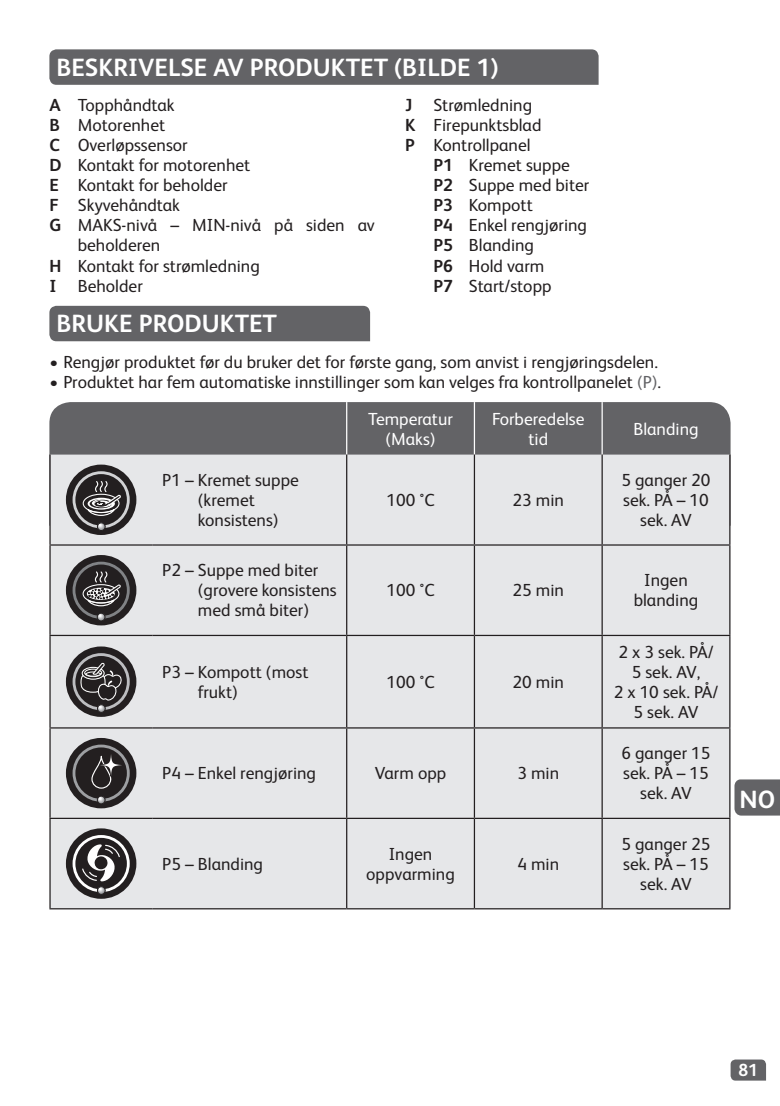
<style>
.page{position:relative;width:780px;height:1106px;background:#fff}
.page>*{position:absolute;margin:0;border:0;box-sizing:border-box;transform-origin:0 0}
.t1{font:700 25px "FS Albert";color:#fff}
.t2{font:17.5px/20px "FS Albert";color:#231f20;text-align:center}
.t3{font:17.5px/20px "FS Albert";color:#fff;text-align:center}
.t4{font:700 17.5px "FS Albert";color:#fff}
.s1{font-weight:700}
.s2{color:#636366}
.s3{color:#fff}
</style>
<div class="page">
<svg style="left:730px;top:1059px;width:35px;height:21px"></svg>
<div style="left:734px;top:779px;width:45px;height:36px;background:#636366"></div>
<div style="left:49px;top:49px;width:549px;height:36px;background:#636366"></div>
<div style="left:49px;top:306px;width:321px;height:35px;background:#636366"></div>
<div style="left:49px;top:402px;width:681px;height:52px;background:#636366"></div>
<div style="left:51px;top:454px;width:677px;height:454px;background:#e6e7e9"></div>
<hr style="left:346px;top:402px;width:1px;height:52px;background:#fff">
<hr style="left:473px;top:402px;width:1px;height:52px;background:#fff">
<hr style="left:601px;top:402px;width:1px;height:52px;background:#fff">
<hr style="left:49px;top:454px;width:2px;height:90px;background:#231f20">
<hr style="left:346px;top:454px;width:1px;height:90px;background:#231f20">
<hr style="left:473px;top:454px;width:1px;height:90px;background:#231f20">
<hr style="left:601px;top:454px;width:1px;height:90px;background:#231f20">
<hr style="left:728px;top:454px;width:2px;height:90px;background:#231f20">
<hr style="left:49px;top:544px;width:103px;height:1px;background:#231f20">
<hr style="left:49px;top:545px;width:2px;height:90px;background:#231f20">
<hr style="left:152px;top:544px;width:194px;height:1px;background:#231f20">
<hr style="left:346px;top:544px;width:128px;height:1px;background:#231f20">
<hr style="left:346px;top:545px;width:1px;height:90px;background:#231f20">
<hr style="left:474px;top:544px;width:127px;height:1px;background:#231f20">
<hr style="left:473px;top:545px;width:1px;height:90px;background:#231f20">
<hr style="left:601px;top:544px;width:129px;height:1px;background:#231f20">
<hr style="left:601px;top:545px;width:1px;height:90px;background:#231f20">
<hr style="left:728px;top:545px;width:2px;height:90px;background:#231f20">
<hr style="left:49px;top:635px;width:103px;height:1px;background:#231f20">
<hr style="left:49px;top:636px;width:2px;height:91px;background:#231f20">
<hr style="left:152px;top:635px;width:194px;height:1px;background:#231f20">
<hr style="left:346px;top:635px;width:128px;height:1px;background:#231f20">
<hr style="left:346px;top:636px;width:1px;height:91px;background:#231f20">
<hr style="left:474px;top:635px;width:127px;height:1px;background:#231f20">
<hr style="left:473px;top:636px;width:1px;height:91px;background:#231f20">
<hr style="left:601px;top:635px;width:129px;height:1px;background:#231f20">
<hr style="left:601px;top:636px;width:1px;height:91px;background:#231f20">
<hr style="left:728px;top:636px;width:2px;height:91px;background:#231f20">
<hr style="left:49px;top:727px;width:103px;height:1px;background:#231f20">
<hr style="left:49px;top:728px;width:2px;height:89px;background:#231f20">
<hr style="left:152px;top:727px;width:194px;height:1px;background:#231f20">
<hr style="left:346px;top:727px;width:128px;height:1px;background:#231f20">
<hr style="left:346px;top:728px;width:1px;height:89px;background:#231f20">
<hr style="left:474px;top:727px;width:127px;height:1px;background:#231f20">
<hr style="left:473px;top:728px;width:1px;height:89px;background:#231f20">
<hr style="left:601px;top:727px;width:129px;height:1px;background:#231f20">
<hr style="left:601px;top:728px;width:1px;height:89px;background:#231f20">
<hr style="left:728px;top:728px;width:2px;height:89px;background:#231f20">
<hr style="left:49px;top:817px;width:103px;height:2px;background:#231f20">
<hr style="left:49px;top:819px;width:2px;height:89px;background:#231f20">
<hr style="left:152px;top:817px;width:194px;height:2px;background:#231f20">
<hr style="left:346px;top:817px;width:128px;height:2px;background:#231f20">
<hr style="left:346px;top:819px;width:1px;height:89px;background:#231f20">
<hr style="left:474px;top:817px;width:127px;height:2px;background:#231f20">
<hr style="left:473px;top:819px;width:1px;height:89px;background:#231f20">
<hr style="left:601px;top:817px;width:129px;height:2px;background:#231f20">
<hr style="left:601px;top:819px;width:1px;height:89px;background:#231f20">
<hr style="left:728px;top:819px;width:2px;height:89px;background:#231f20">
<hr style="left:49px;top:908px;width:103px;height:1px;background:#231f20">
<hr style="left:152px;top:908px;width:194px;height:1px;background:#231f20">
<hr style="left:346px;top:908px;width:128px;height:1px;background:#231f20">
<hr style="left:474px;top:908px;width:127px;height:1px;background:#231f20">
<hr style="left:601px;top:908px;width:129px;height:1px;background:#231f20">
<div style="left:66px;top:464px;width:70px;height:71px;background:#231f20;border-radius:50%"></div>
<svg style="left:72px;top:471px;width:58px;height:58px"></svg>
<div style="left:97px;top:523px;width:8px;height:8px;border:1px solid #231f20;border-radius:50%"></div>
<div style="left:66px;top:555px;width:70px;height:70px;background:#231f20;border-radius:50%"></div>
<svg style="left:72px;top:562px;width:58px;height:57px"></svg>
<div style="left:97px;top:613px;width:8px;height:8px;border:1px solid #231f20;border-radius:50%"></div>
<div style="left:66px;top:646px;width:70px;height:71px;background:#231f20;border-radius:50%"></div>
<svg style="left:72px;top:653px;width:58px;height:58px"></svg>
<div style="left:97px;top:704px;width:8px;height:8px;border:1px solid #231f20;border-radius:50%"></div>
<div style="left:66px;top:738px;width:70px;height:70px;background:#231f20;border-radius:50%"></div>
<svg style="left:72px;top:744px;width:58px;height:58px"></svg>
<div style="left:97px;top:796px;width:8px;height:8px;border:1px solid #231f20;border-radius:50%"></div>
<div style="left:66px;top:828px;width:70px;height:71px;background:#231f20;border-radius:50%"></div>
<svg style="left:72px;top:835px;width:58px;height:58px"></svg>
<div style="left:97px;top:886px;width:8px;height:8px;border:1px solid #231f20;border-radius:50%"></div>
<h1 class="t1" style="left:56px;top:50px;width:443px">BESKRIVELSE AV PRODUKTET (BILDE 1)</h1>
<p class="t2" style="left:49px;top:95px;width:127px"><span class="s1">A</span> Topphåndtak</p>
<p class="t2" style="left:49px;top:115px;width:117px"><span class="s1">B</span> Motorenhet</p>
<p class="t2" style="left:49px;top:135px;width:140px"><span class="s1">C</span> Overløpssensor</p>
<p class="t2" style="left:49px;top:155px;width:202px"><span class="s1">D</span> Kontakt for motorenhet</p>
<p class="t2" style="left:49px;top:175px;width:179px"><span class="s1">E</span> Kontakt for beholder</p>
<p class="t2" style="left:49px;top:195px;width:132px"><span class="s1">F</span> Skyvehåndtak</p>
<p class="t2" style="left:49px;top:215px;width:327px"><span class="s1">G</span> MAKS-nivå – MIN-nivå på siden av</p>
<p class="t2" style="left:78px;top:235px;width:84px">beholderen</p>
<p class="t2" style="left:49px;top:255px;width:212px"><span class="s1">H</span> Kontakt for strømledning</p>
<p class="t2" style="left:49px;top:275px;width:95px"><span class="s1">I</span> Beholder</p>
<p class="t2" style="left:405px;top:95px;width:129px"><span class="s1">J</span> Strømledning</p>
<p class="t2" style="left:405px;top:115px;width:138px"><span class="s1">K</span> Firepunktsblad</p>
<p class="t2" style="left:405px;top:135px;width:127px"><span class="s1">P</span> Kontrollpanel</p>
<p class="t2" style="left:433px;top:155px;width:138px"><span class="s1">P1</span> Kremet suppe</p>
<p class="t2" style="left:433px;top:175px;width:157px"><span class="s1">P2</span> Suppe med biter</p>
<p class="t2" style="left:433px;top:195px;width:101px"><span class="s1">P3</span> Kompott</p>
<p class="t2" style="left:433px;top:215px;width:155px"><span class="s1">P4</span> Enkel rengjøring</p>
<p class="t2" style="left:433px;top:235px;width:102px"><span class="s1">P5</span> Blanding</p>
<p class="t2" style="left:433px;top:255px;width:112px"><span class="s1">P6</span> Hold varm</p>
<p class="t2" style="left:433px;top:275px;width:120px"><span class="s1">P7</span> Start/stopp</p>
<h1 class="t1" style="left:56px;top:307px;width:222px">BRUKE PRODUKTET</h1>
<p class="t2" style="left:49px;top:352px;width:609px">• Rengjør produktet før du bruker det for første gang, som anvist i rengjøringsdelen.</p>
<p class="t2" style="left:368px;top:363px;width:294px;line-height:36.8px;text-align:left;text-indent:-318px">• Produktet har fem automatiske innstillinger som kan velges fra kontrollpanelet <span class="s2">(P)</span>.<br><span class="s3">Temperatur</span></p>
<p class="t3" style="left:385px;top:428px;width:52px">(Maks)</p>
<p class="t3" style="left:491px;top:408px;width:94px">Forberedelse tid</p>
<p class="t3" style="left:633px;top:418px;width:67px">Blanding</p>
<p class="t2" style="left:198px;top:470px;width:102px;text-align:left;text-indent:-36px">P1 – Kremet suppe (kremet konsistens)</p>
<p class="t2" style="left:198px;top:560px;width:140px;text-align:left;text-indent:-36px">P2 – Suppe med biter (grovere konsistens med små biter)</p>
<p class="t2" style="left:386px;top:490px;width:50px">100 °C</p>
<p class="t2" style="left:512px;top:490px;width:53px">23 min</p>
<p class="t2" style="left:621px;top:470px;width:90px">5 ganger 20 sek. PÅ – 10 sek. AV</p>
<p class="t2" style="left:386px;top:580px;width:50px">100 °C</p>
<p class="t2" style="left:512px;top:580px;width:53px">25 min</p>
<p class="t2" style="left:633px;top:570px;width:66px">Ingen blanding</p>
<p class="t2" style="left:198px;top:662px;width:112px;text-align:left;text-indent:-36px">P3 – Kompott (most frukt)</p>
<p class="t2" style="left:386px;top:672px;width:50px">100 °C</p>
<p class="t2" style="left:512px;top:672px;width:53px">20 min</p>
<p class="t2" style="left:162px;top:763px;width:155px">P4 – Enkel rengjøring</p>
<p class="t2" style="left:374px;top:763px;width:73px">Varm opp</p>
<p class="t2" style="left:517px;top:763px;width:43px">3 min</p>
<p class="t2" style="left:162px;top:854px;width:102px">P5 – Blanding</p>
<p class="t2" style="left:366px;top:844px;width:90px">Ingen oppvarming</p>
<p class="t2" style="left:517px;top:854px;width:43px">4 min</p>
<p class="t2" style="left:613px;top:642px;width:106px">2 x 3 sek. PÅ/<br>5 sek. AV,<br>2 x 10 sek. PÅ/<br>5 sek. AV</p>
<p class="t2" style="left:621px;top:743px;width:90px">6 ganger 15 sek. PÅ – 15 sek. AV</p>
<p class="t2" style="left:621px;top:834px;width:90px">5 ganger 25 sek. PÅ – 15 sek. AV</p>
<h1 class="t1" style="left:739px;top:782px;width:37px">NO</h1>
<p class="t4" style="left:738px;top:1058px;width:21px">81</p>
</div>
